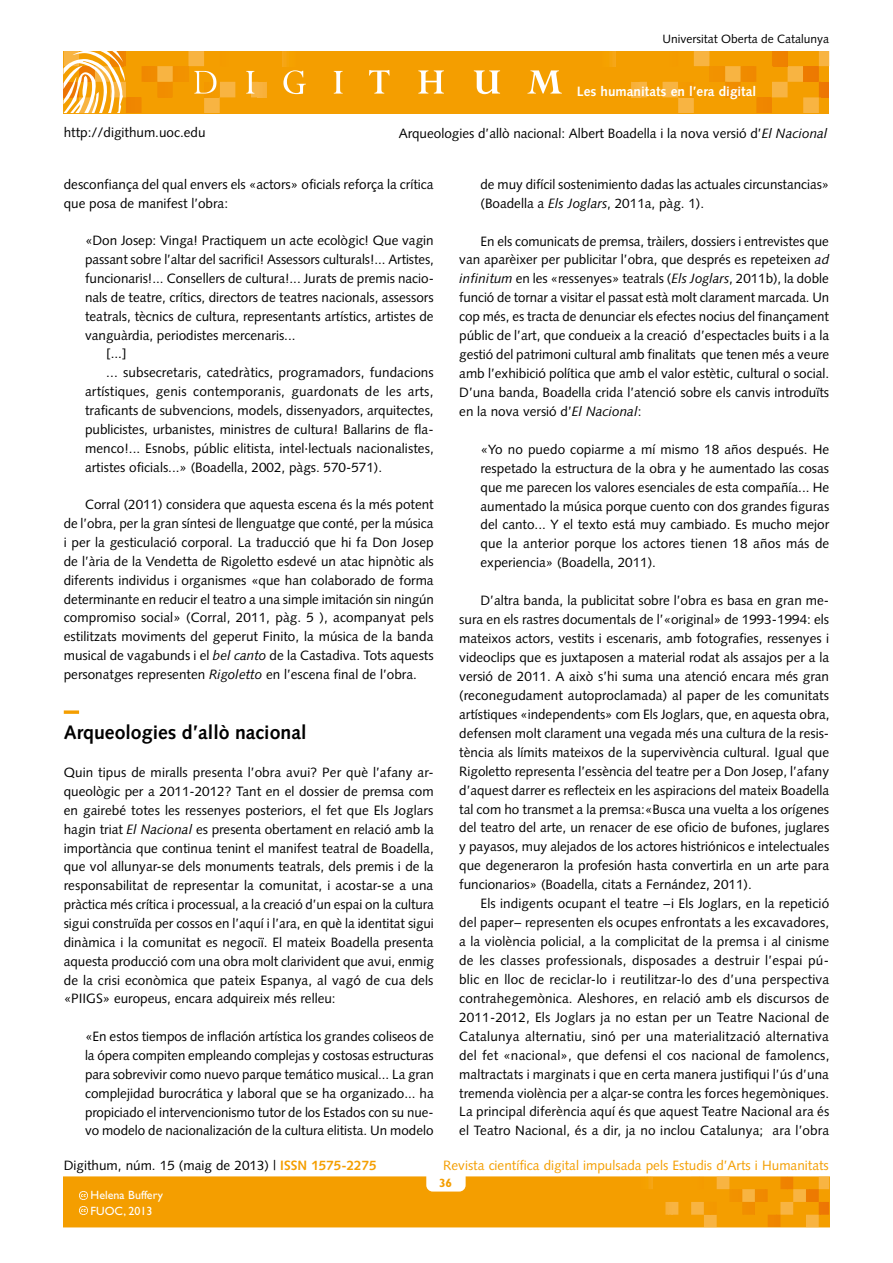
<style>
.page{position:relative;width:893px;height:1263px;background:#fff}
.page>*{position:absolute;margin:0;border:0;box-sizing:border-box;transform-origin:0 0}
.t1{font:700 19.5px "Syntax LT";color:#000}
.t2{font:13.5px/18.9px "Syntax LT";color:#000;text-align:justify}
.t3{font:13.5px "Syntax LT";color:#f49e00}
.t4{font:700 13.5px "Syntax LT";color:#fff}
.t5{font:12px "Syntax LT";color:#000}
.t6{font:12px/15.8px "Gill Sans";color:#fff}
.t7{font:700 12px "Gill Sans";color:#f49e00}
.s1{font-style:italic}
.s2{font-weight:700;color:#f49e00}
</style>
<div class="page">
<div style="left:64px;top:51px;width:765px;height:62px;background:#f49e00"></div>
<hr style="left:267px;top:51px;width:1px;height:62px;background:#f7af35">
<hr style="left:630px;top:51px;width:1px;height:62px;background:#f7af35">
<hr style="left:616px;top:51px;width:2px;height:62px;background:#f6a81e">
<svg style="left:610px;top:51px;width:6px;height:15px"></svg>
<svg style="left:631px;top:51px;width:198px;height:62px"></svg>
<svg style="left:64px;top:51px;width:203px;height:62px"></svg>
<svg style="left:282px;top:51px;width:24px;height:43px"></svg>
<svg style="left:334px;top:71px;width:9px;height:23px"></svg>
<svg style="left:369px;top:70px;width:21px;height:24px"></svg>
<svg style="left:418px;top:70px;width:26px;height:24px"></svg>
<svg style="left:474px;top:70px;width:26px;height:24px"></svg>
<svg style="left:527px;top:70px;width:35px;height:24px"></svg>
<hr style="left:829px;top:1177px;width:1px;height:50px;background:#ec7405">
<svg style="left:64px;top:1177px;width:765px;height:50px;background:#f49f06"></svg>
<svg style="left:64px;top:710px;width:15px;height:4px"></svg>
<p class="t5" style="left:662px;top:32px;width:168px">Universitat Oberta de Catalunya</p>
<p class="t4" style="left:577px;top:84px;width:181px">Les humanitats en l’era digital</p>
<p class="t2" style="left:64px;top:122px;width:143px">http://digithum.uoc.edu</p>
<p class="t2" style="left:399px;top:124px;width:430px">Arqueologies d’allò nacional: Albert Boadella i la nova versió d’<span class="s1">El Nacional</span></p>
<p class="t2" style="left:64px;top:175px;width:371px">desconfiança del qual envers els «actors» oficials reforça la crítica que posa de manifest l’obra:</p>
<p class="t2" style="left:85px;top:231px;width:350px">«Don Josep: Vinga! Practiquem un acte ecològic! Que vagin</p>
<p class="t2" style="left:85px;top:250px;width:350px">passant sobre l’altar del sacrifici! Assessors culturals!... Artistes,</p>
<p class="t2" style="left:85px;top:269px;width:350px">funcionaris!... Consellers de cultura!... Jurats de premis nacio-</p>
<p class="t2" style="left:85px;top:288px;width:350px">nals de teatre, crítics, directors de teatres nacionals, assessors</p>
<p class="t2" style="left:85px;top:307px;width:350px">teatrals, tècnics de cultura, representants artístics, artistes de</p>
<p class="t2" style="left:85px;top:325px;width:212px">vanguàrdia, periodistes mercenaris...</p>
<p class="t2" style="left:106px;top:344px;width:22px">[...]</p>
<p class="t2" style="left:106px;top:363px;width:329px">... subsecretaris, catedràtics, programadors, fundacions</p>
<p class="t2" style="left:85px;top:382px;width:350px">artístiques, genis contemporanis, guardonats de les arts,</p>
<p class="t2" style="left:85px;top:401px;width:350px">traficants de subvencions, models, dissenyadors, arquitectes,</p>
<p class="t2" style="left:85px;top:420px;width:350px">publicistes, urbanistes, ministres de cultura! Ballarins de fla-</p>
<p class="t2" style="left:85px;top:439px;width:350px">menco!... Esnobs, públic elitista, intel·lectuals nacionalistes,</p>
<p class="t2" style="left:85px;top:457px;width:299px">artistes oficials...» (Boadella, 2002, pàgs. 570-571).</p>
<p class="t2" style="left:64px;top:495px;width:372px;text-indent:21px">Corral (2011) considera que aquesta escena és la més potent de l’obra, per la gran síntesi de llenguatge que conté, per la música i per la gesticulació corporal. La traducció que hi fa Don Josep de l’ària de la Vendetta de Rigoletto esdevé un atac hipnòtic als diferents individus i organismes «que han colaborado de forma determinante en reducir el teatro a una simple imitación sin ningún compromiso social» (Corral, 2011, pàg. 5 ), acompanyat pels estilitzats moviments del geperut Finito, la música de la banda musical de vagabunds i el <span class="s1">bel canto</span> de la Castadiva. Tots aquests personatges representen <span class="s1">Rigoletto</span> en l’escena final de l’obra.</p>
<p class="t1" style="left:64px;top:721px;width:244px">Arqueologies d’allò nacional</p>
<p class="t2" style="left:64px;top:763px;width:372px">Quin tipus de miralls presenta l’obra avui? Per què l’afany ar&shy;queològic per a 2011-2012? Tant en el dossier de premsa com en gairebé totes les ressenyes posteriors, el fet que Els Joglars hagin triat <span class="s1">El Nacional</span> es presenta obertament en relació amb la importància que continua tenint el manifest teatral de Boadella, que vol allunyar-se dels monuments teatrals, dels premis i de la responsabilitat de representar la comunitat, i acostar-se a una pràctica més crítica i processual, a la creació d’un espai on la cultura sigui construïda per cossos en l’aquí i l’ara, en què la identitat sigui dinàmica i la comunitat es negociï. El mateix Boadella presenta aquesta producció com una obra molt clarivident que avui, enmig de la crisi econòmica que pateix Espanya, al vagó de cua dels «PIIGS» europeus, encara adquireix més relleu:</p>
<p class="t2" style="left:85px;top:1027px;width:350px">«En estos tiempos de inflación artística los grandes coliseos de la ópera compiten empleando complejas y costosas estructuras para sobrevivir como nuevo parque temático musical... La gran complejidad burocrática y laboral que se ha organizado... ha propiciado el intervencionismo tutor de los Estados con su nue&shy;vo modelo de nacionalización de la cultura elitista. Un modelo</p>
<p class="t2" style="left:480px;top:175px;width:350px">de muy difícil sostenimiento dadas las actuales circunstancias» (Boadella a <span class="s1">Els Joglars</span>, 2011a, pàg. 1).</p>
<p class="t2" style="left:459px;top:231px;width:372px;text-indent:21px">En els comunicats de premsa, tràilers, dossiers i entrevistes que van aparèixer per publicitar l’obra, que després es repeteixen <span class="s1">ad infinitum</span> en les «ressenyes» teatrals (<span class="s1">Els Joglars</span>, 2011b), la doble funció de tornar a visitar el passat està molt clarament marcada. Un cop més, es tracta de denunciar els efectes nocius del finançament públic de l’art, que condueix a la creació d’espectacles buits i a la gestió del patrimoni cultural amb finalitats que tenen més a veure amb l’exhibició política que amb el valor estètic, cultural o social.<br>D’una banda, Boadella crida l’atenció sobre els canvis introduïts en la nova versió d’<span class="s1">El Nacional</span>:</p>
<p class="t2" style="left:480px;top:440px;width:350px">«Yo no puedo copiarme a mí mismo 18 años después. He respetado la estructura de la obra y he aumentado las cosas que me parecen los valores esenciales de esta compañía... He aumentado la música porque cuento con dos grandes figuras del canto... Y el texto está muy cambiado. Es mucho mejor que la anterior porque los actores tienen 18 años más de experiencia» (Boadella, 2011).</p>
<p class="t2" style="left:480px;top:591px;width:350px">D’altra banda, la publicitat sobre l’obra es basa en gran me-</p>
<p class="t2" style="left:459px;top:610px;width:371px">sura en els rastres documentals de l’«original» de 1993-1994: els</p>
<p class="t2" style="left:459px;top:629px;width:371px">mateixos actors, vestits i escenaris, amb fotografies, ressenyes i</p>
<p class="t2" style="left:459px;top:648px;width:371px">videoclips que es juxtaposen a material rodat als assajos per a la</p>
<p class="t2" style="left:459px;top:667px;width:371px">versió de 2011. A això s’hi suma una atenció encara més gran</p>
<p class="t2" style="left:459px;top:686px;width:371px">(reconegudament autoproclamada) al paper de les comunitats</p>
<p class="t2" style="left:459px;top:705px;width:372px">artístiques «independents» com Els Joglars, que, en aquesta obra,</p>
<p class="t2" style="left:459px;top:724px;width:371px">defensen molt clarament una vegada més una cultura de la resis-</p>
<p class="t2" style="left:459px;top:743px;width:371px">tència als límits mateixos de la supervivència cultural. Igual que</p>
<p class="t2" style="left:459px;top:761px;width:371px">Rigoletto representa l’essència del teatre per a Don Josep, l’afany</p>
<p class="t2" style="left:459px;top:780px;width:372px">d’aquest darrer es reflecteix en les aspiracions del mateix Boadella</p>
<p class="t2" style="left:459px;top:799px;width:371px">tal com ho transmet a la premsa:«Busca una vuelta a los orígenes</p>
<p class="t2" style="left:459px;top:818px;width:371px">del teatro del arte, un renacer de ese oficio de bufones, juglares</p>
<p class="t2" style="left:459px;top:837px;width:371px">y payasos, muy alejados de los actores histriónicos e intelectuales</p>
<p class="t2" style="left:459px;top:856px;width:371px">que degeneraron la profesión hasta convertirla en un arte para</p>
<p class="t2" style="left:459px;top:875px;width:294px">funcionarios» (Boadella, citats a Fernández, 2011).</p>
<p class="t2" style="left:480px;top:894px;width:350px">Els indigents ocupant el teatre −i Els Joglars, en la repetició</p>
<p class="t2" style="left:459px;top:913px;width:371px">del paper− representen els ocupes enfrontats a les excavadores,</p>
<p class="t2" style="left:459px;top:932px;width:371px">a la violència policial, a la complicitat de la premsa i al cinisme</p>
<p class="t2" style="left:459px;top:951px;width:371px">de les classes professionals, disposades a destruir l’espai pú-</p>
<p class="t2" style="left:459px;top:970px;width:372px">blic en lloc de reciclar-lo i reutilitzar-lo des d’una perspectiva</p>
<p class="t2" style="left:459px;top:989px;width:371px">contrahegemònica. Aleshores, en relació amb els discursos de</p>
<p class="t2" style="left:459px;top:1008px;width:371px">2011-2012, Els Joglars ja no estan per un Teatre Nacional de</p>
<p class="t2" style="left:459px;top:1026px;width:371px">Catalunya alternatiu, sinó per una materialització alternativa</p>
<p class="t2" style="left:459px;top:1045px;width:372px">del fet «nacional», que defensi el cos nacional de famolencs,</p>
<p class="t2" style="left:459px;top:1064px;width:371px">maltractats i marginats i que en certa manera justifiqui l’ús d’una</p>
<p class="t2" style="left:459px;top:1083px;width:371px">tremenda violència per a alçar-se contra les forces hegemòniques.</p>
<p class="t2" style="left:459px;top:1102px;width:371px">La principal diferència aquí és que aquest Teatre Nacional ara és</p>
<p class="t2" style="left:459px;top:1121px;width:371px">el Teatro Nacional, és a dir, ja no inclou Catalunya; ara l’obra</p>
<p class="t2" style="left:64px;top:1156px;width:314px">Digithum, núm. 15 (maig de 2013) | <span class="s2">ISSN 1575-2275</span></p>
<p class="t3" style="left:443px;top:1157px;width:387px">Revista científica digital impulsada pels Estudis d’Arts i Humanitats</p>
<p class="t7" style="left:439px;top:1176px;width:15px">36</p>
<p class="t6" style="left:91px;top:1187px;width:74px">Helena Buffery<br>FUOC, 2013</p>
</div>
